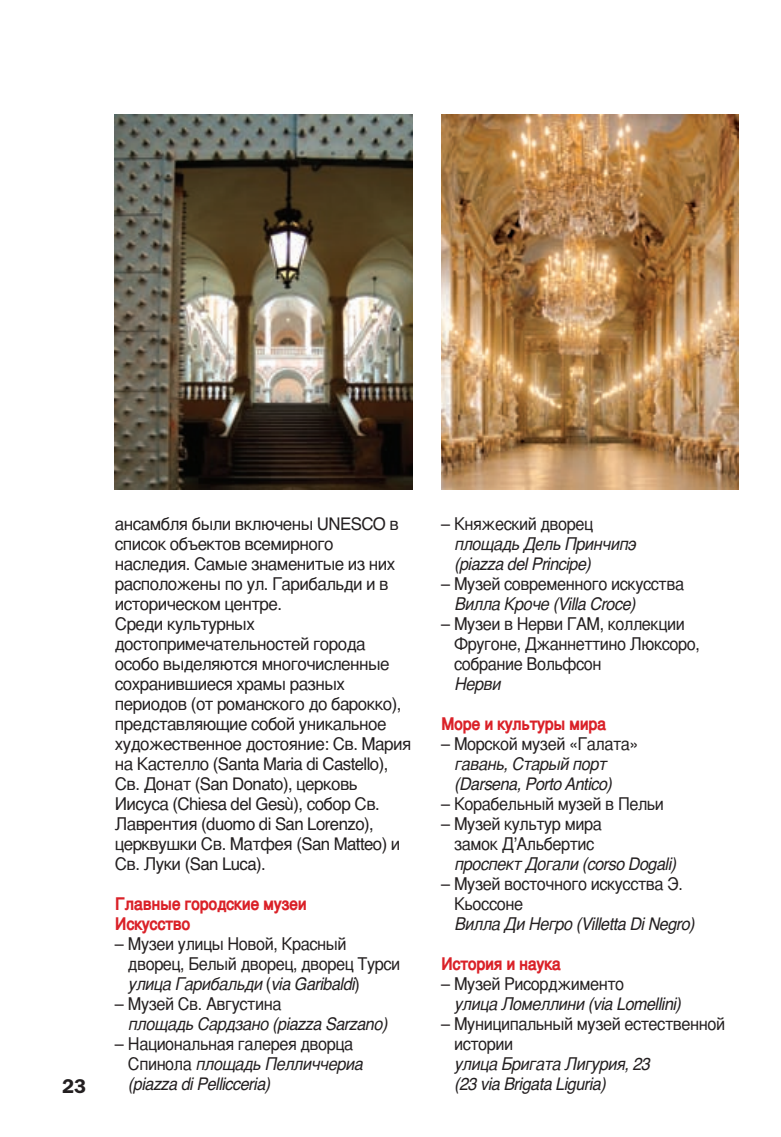
<style>
.page{position:relative;width:781px;height:1137px;background:#fff}
.page>*{position:absolute;margin:0;border:0;box-sizing:border-box;transform-origin:0 0}
.t1{font:600 20px "Franklin Gothic";color:#231f20}
.t2{font:17.5px/20px "Helvetica";letter-spacing:-.035em;color:#231f20;scale:.96 1}
.t3{font:17.5px/20px "Helvetica";letter-spacing:-.035em;color:#231f20;scale:.92 1}
.t4{font:italic 17.5px/20px "Helvetica";color:#231f20;scale:.92 1}
.t5{font:700 17.5px/20px "Helvetica";letter-spacing:-.03em;color:#da2128;scale:.94 1}
.t6{font:700 17.5px "Helvetica";letter-spacing:-.03em;color:#da2128;scale:.92 1}
.s1{font-style:italic}
.s2{font-style:normal}
</style>
<div class="page">
<img style="left:114px;top:114px;width:625px;height:376px">
<p class="t2" style="left:115px;top:514px;width:310px">ансамбля были включены UNESCO в список объектов всемирного наследия. Самые знаменитые из них расположены по ул. Гарибальди и в историческом центре.<br>Среди культурных достопримечательностей города особо выделяются многочисленные сохранившиеся храмы разных периодов (от романского до барокко), представляющие собой уникальное художественное достояние: Св. Мария на Кастелло (Santa Maria di Castello),<br>Св. Донат (San Donato), церковь<br>Иисуса (Chiesa del Gesù), собор Св.<br>Лаврентия (duomo di San Lorenzo), церквушки Св. Матфея (San Matteo) и<br>Св. Луки (San Luca).</p>
<p class="t5" style="left:115px;top:894px;width:206px">Главные городские музеи<br>Искусство</p>
<p class="t3" style="left:128px;top:934px;width:297px;text-indent:-13px">– Музеи улицы Новой, Красный дворец, Белый дворец, дворец Турси <span class="s1">улица Гарибальди</span> ( <span class="s1">via Garibaldi</span>)</p>
<p class="t4" style="left:128px;top:994px;width:289px;text-indent:-13px"><span class="s2">– Музей Св. Августина<br></span>площадь Сардзано (piazza Sarzanо)</p>
<p class="t4" style="left:128px;top:1034px;width:263px;text-indent:-13px"><span class="s2">– Национальная галерея дворца<br>С п и н о л а</span> площадь Пелличчериa (piazza di Pellicceria)</p>
<p class="t4" style="left:454px;top:514px;width:205px;text-indent:-13px"><span class="s2">– Княжеский дворец </span>площадь Дель Принчипэ (piazza del Principe)</p>
<p class="t3" style="left:454px;top:574px;width:251px;text-indent:-13px">– Музей современного искусства<br><span class="s1">Вилла Кроче (Villa Croce)</span></p>
<p class="t3" style="left:454px;top:614px;width:269px;text-indent:-13px">– Музеи в Нерви ГАМ, коллекции<br>Фругоне, Джаннеттино Люксоро, собрание Вольфсон<br><span class="s1">Нерви</span></p>
<p class="t6" style="left:441px;top:713px;width:181px">Море и культуры мира</p>
<p class="t4" style="left:454px;top:734px;width:202px;text-indent:-13px"><span class="s2">– Морской музей «Галата» </span>гавань, Старый порт (Darsena, Porto Antico)</p>
<p class="t3" style="left:441px;top:794px;width:244px">– Корабельный музей в Пельи</p>
<p class="t3" style="left:454px;top:814px;width:249px;text-indent:-13px">– Музей культур мира<br>замок ДʼАльбертис<br><span class="s1">проспект Догали (corso Dogali)</span></p>
<p class="t3" style="left:454px;top:874px;width:269px;text-indent:-13px">– Музей восточного искусства Э.<br>Кьоссоне<br><span class="s1">Вилла Ди Негро (Villetta Di Negro)</span></p>
<p class="t6" style="left:441px;top:953px;width:132px">История и наука</p>
<p class="t4" style="left:454px;top:974px;width:254px;text-indent:-13px"><span class="s2">– Музей Рисорджименто<br></span>улица Ломеллини (via Lomellini)</p>
<p class="t3" style="left:454px;top:1014px;width:296px;text-indent:-13px">– Муниципальный музей естественной истории<br><span class="s1">улица Бригата Лигурия, 23</span></p>
<p class="t1" style="left:62px;top:1074px;width:25px">23</p>
<p class="t4" style="left:454px;top:1074px;width:172px">(23 via Brigata Liguria)</p>
</div>
